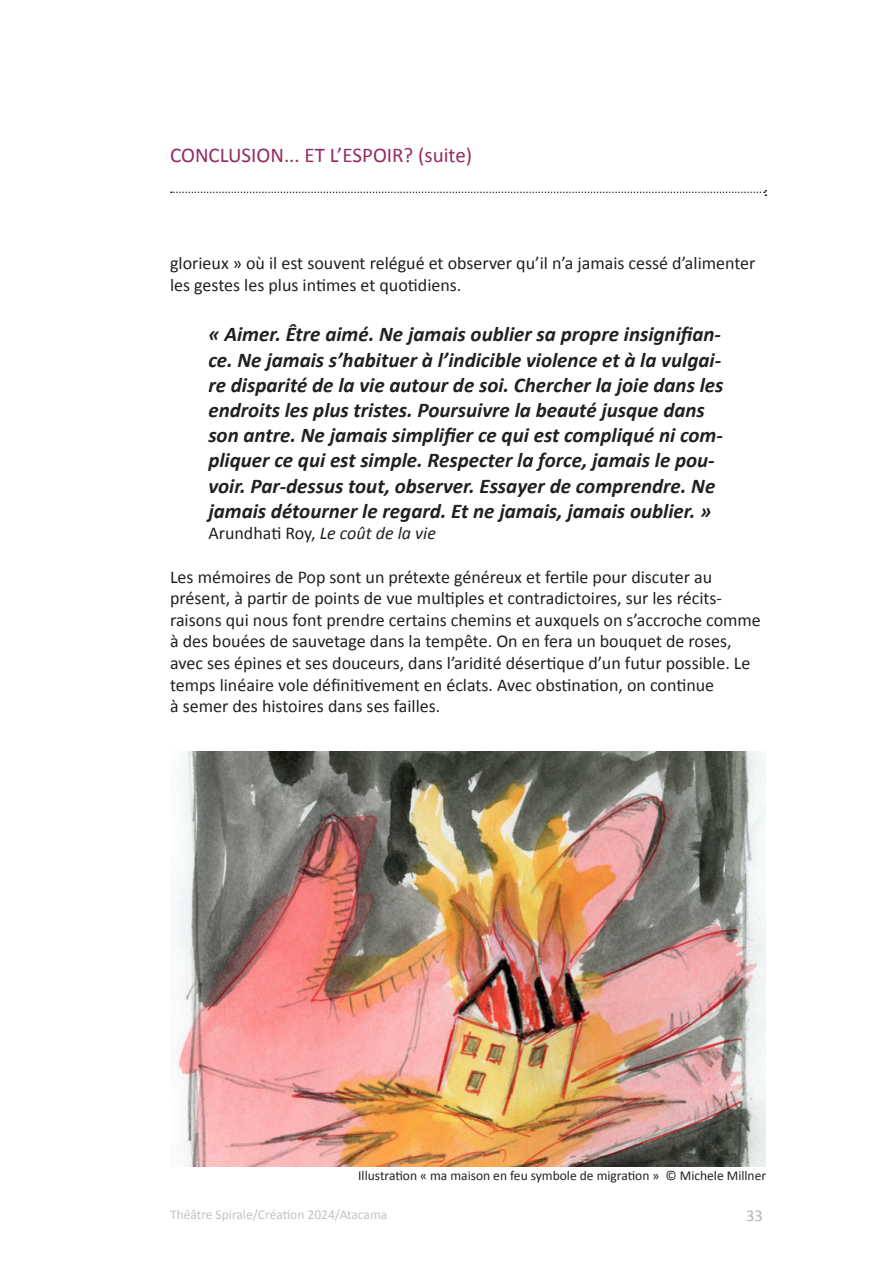
<style>
.page{position:relative;width:893px;height:1263px;background:#fff}
.page>*{position:absolute;margin:0;border:0;box-sizing:border-box;transform-origin:0 0}
.t1{font:italic 700 21px/25.2px "Calibri";color:#231f20}
.t2{font:21px "Calibri";color:#932b60}
.t3{font:18px/21.6px "Calibri";color:#231f20}
.t4{font:16.5px "Calibri";color:#b2b3b7}
.t5{font:13.5px "Calibri";color:#231f20}
.t6{font:13.5px "Calibri";color:#c2c3c6}
.s1{font-style:italic}
</style>
<div class="page">
<svg style="left:171px;top:190px;width:595px;height:6px"></svg>
<img style="left:170px;top:752px;width:596px;height:414px">
<p class="t2" style="left:170px;top:142px;width:304px">CONCLUSION... ET L’ESPOIR? (suite)</p>
<p class="t3" style="left:170px;top:253px;width:587px">glorieux » où il est souvent relégué et observer qu’il n’a jamais cessé d’alimenter les gestes les plus intimes et quotidiens.</p>
<p class="t1" style="left:208px;top:322px;width:517px">« Aimer. Être aimé. Ne jamais oublier sa propre insignifian&shy;ce. Ne jamais s’habituer à l’indicible violence et à la vulgai&shy;re disparité de la vie autour de soi. Chercher la joie dans les endroits les plus tristes. Poursuivre la beauté jusque dans son antre. Ne jamais simplifier ce qui est compliqué ni com&shy;pliquer ce qui est simple. Respecter la force, jamais le pou&shy;voir. Par-dessus tout, observer. Essayer de comprendre. Ne jamais détourner le regard. Et ne jamais, jamais oublier. »</p>
<p class="t3" style="left:208px;top:523px;width:229px">Arundhati Roy, <span class="s1">Le coût de la vie</span></p>
<p class="t3" style="left:170px;top:566px;width:592px">Les mémoires de Pop sont un prétexte généreux et fertile pour discuter au présent, à partir de points de vue multiples et contradictoires, sur les récits&shy;raisons qui nous font prendre certains chemins et auxquels on s’accroche comme à des bouées de sauvetage dans la tempête. On en fera un bouquet de roses, avec ses épines et ses douceurs, dans l’aridité désertique d’un futur possible. Le temps linéaire vole définitivement en éclats. Avec obstination, on continue<br>à semer des histoires dans ses failles.</p>
<p class="t5" style="left:358px;top:1167px;width:409px">Illustration « ma maison en feu symbole de migration » © Michele Millner</p>
<p class="t6" style="left:170px;top:1206px;width:219px">Théâtre Spirale/Création 2024/Atacama</p>
<p class="t4" style="left:746px;top:1208px;width:18px">33</p>
</div>
